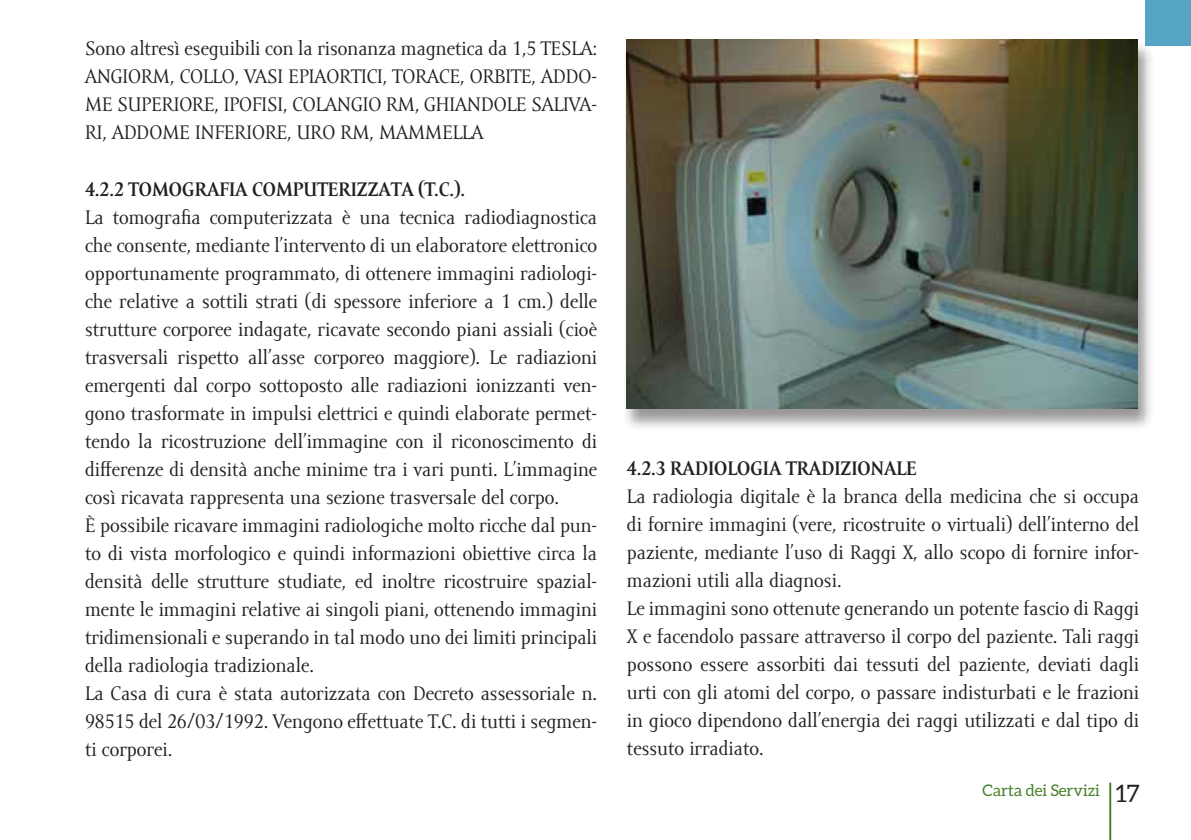
<style>
.page{position:relative;width:1191px;height:840px;background:#fff}
.page>*{position:absolute;margin:0;border:0;box-sizing:border-box;transform-origin:0 0}
.t1{font:20px/28px "Amor Serif Pro";color:#231f20}
.t2{font:700 20px "Amor Serif Pro";color:#231f20}
.t3{font:16px "Aleo";color:#45802a}
.s1{font-size:24px;color:#231f20}
</style>
<div class="page">
<hr style="left:1109px;top:782px;width:2px;height:57px;background:#45802a">
<div style="left:1145px;top:0;width:46px;height:46px;background:#56a5c4"></div>
<div style="left:621px;top:40px;width:533px;height:390px;background:#231f20;opacity:.46"></div>
<img style="left:626px;top:40px;width:511px;height:368px">
<p class="t1" style="left:85px;top:35px;width:513px;text-align:justify">Sono altresì eseguibili con la risonanza magnetica da 1,5 TESLA:<br>ANGIORM, COLLO, VASI EPIAORTICI, TORACE, ORBITE, ADDO-ME SUPERIORE, IPOFISI, COLANGIO RM, GHIANDOLE SALIVA-RI, ADDOME INFERIORE, URO RM, MAMMELLA</p>
<p class="t2" style="left:85px;top:178px;width:381px">4.2.2 TOMOGRAFIA COMPUTERIZZATA (T.C.).</p>
<p class="t1" style="left:85px;top:203px;width:513px">La tomografia computerizzata è una tecnica radiodiagnostica che consente, mediante l’intervento di un elaboratore elettronico opportunamente programmato, di ottenere immagini radiologi&shy;che relative a sottili strati (di spessore inferiore a 1 cm.) delle strutture corporee indagate, ricavate secondo piani assiali (cioè trasversali rispetto all’asse corporeo maggiore). Le radiazioni emergenti dal corpo sottoposto alle radiazioni ionizzanti ven&shy;gono trasformate in impulsi elettrici e quindi elaborate permet&shy;tendo la ricostruzione dell’immagine con il riconoscimento di differenze di densità anche minime tra i vari punti. L’immagine così ricavata rappresenta una sezione trasversale del corpo.<br>È possibile ricavare immagini radiologiche molto ricche dal pun&shy;to di vista morfologico e quindi informazioni obiettive circa la densità delle strutture studiate, ed inoltre ricostruire spazial&shy;mente le immagini relative ai singoli piani, ottenendo immagini tridimensionali e superando in tal modo uno dei limiti principali della radiologia tradizionale.<br>La Casa di cura è stata autorizzata con Decreto assessoriale n.<br>98515 del 26/03/1992. Vengono effettuate T.C. di tutti i segmen&shy;ti corporei.</p>
<p class="t2" style="left:627px;top:457px;width:291px">4.2.3 RADIOLOGIA TRADIZIONALE</p>
<p class="t1" style="left:627px;top:482px;width:514px">La radiologia digitale è la branca della medicina che si occupa di fornire immagini (vere, ricostruite o virtuali) dell’interno del paziente, mediante l’uso di Raggi X, allo scopo di fornire infor&shy;mazioni utili alla diagnosi.<br>Le immagini sono ottenute generando un potente fascio di Raggi X e facendolo passare attraverso il corpo del paziente. Tali raggi possono essere assorbiti dai tessuti del paziente, deviati dagli urti con gli atomi del corpo, o passare indisturbati e le frazioni in gioco dipendono dall’energia dei raggi utilizzati e dal tipo di tessuto irradiato.</p>
<p class="t3" style="left:982px;top:780px;width:159px">Carta dei Servizi <span class="s1">17</span></p>
</div>
